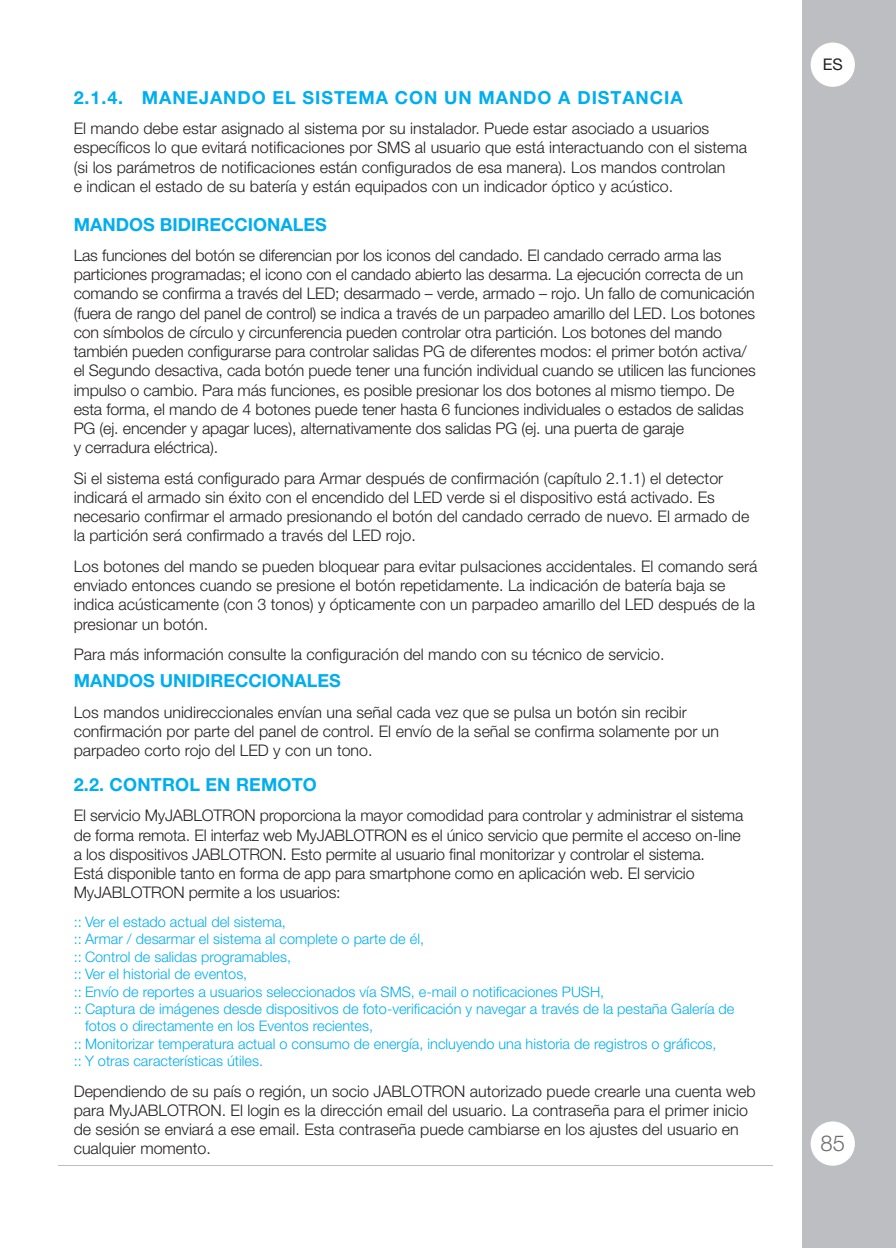
<style>
.page{position:relative;width:896px;height:1248px;background:#fff}
.page>*{position:absolute;margin:0;border:0;box-sizing:border-box;transform-origin:0 0}
.t1{font:300 22px "Helvetica Neue LT Pro";color:#6c6d70}
.t2{font:700 18px "Helvetica Neue LT Pro";letter-spacing:.01em;color:#00aeef}
.t3{font:700 18px "Helvetica Neue LT Pro";letter-spacing:.05em;color:#00aeef}
.t4{font:300 16px/19.2px "Helvetica Neue LT Pro";color:#231f20}
.t5{font:16px "Helvetica Neue LTCYR";color:#231f20}
.t6{font:300 14.4px "Helvetica Neue LT Pro";color:#00aeef}
</style>
<div class="page">
<div style="left:802px;top:0;width:94px;height:1247px;background:#bdbec1"></div>
<div style="left:811px;top:44px;width:43px;height:42px;background:#fff;border-radius:50%"></div>
<div style="left:810px;top:43px;width:45px;height:44px;border:2px solid #fff;border-radius:50%"></div>
<div style="left:810px;top:1121px;width:45px;height:44px;background:#fff;border-radius:50%"></div>
<p class="t3" style="left:74px;top:91px;width:610px">2.1.4. MANEJANDO EL SISTEMA CON UN MANDO A DISTANCIA</p>
<p class="t4" style="left:74px;top:121px;width:675px">El mando debe estar asignado al sistema por su instalador. Puede estar asociado a usuarios específicos lo que evitará notificaciones por SMS al usuario que está interactuando con el sistema (si los parámetros de notificaciones están configurados de esa manera). Los mandos controlan<br>e indican el estado de su batería y están equipados con un indicador óptico y acústico.</p>
<p class="t2" style="left:74px;top:218px;width:254px">MANDOS BIDIRECCIONALES</p>
<p class="t4" style="left:74px;top:248px;width:683px">Las funciones del botón se diferencian por los iconos del candado. El candado cerrado arma las particiones programadas; el icono con el candado abierto las desarma. La ejecución correcta de un comando se confirma a través del LED; desarmado – verde, armado – rojo. Un fallo de comunicación (fuera de rango del panel de control) se indica a través de un parpadeo amarillo del LED. Los botones con símbolos de círculo y circunferencia pueden controlar otra partición. Los botones del mando también pueden configurarse para controlar salidas PG de diferentes modos: el primer botón activa/ el Segundo desactiva, cada botón puede tener una función individual cuando se utilicen las funciones impulso o cambio. Para más funciones, es posible presionar los dos botones al mismo tiempo. De esta forma, el mando de 4 botones puede tener hasta 6 funciones individuales o estados de salidas PG (ej. encender y apagar luces), alternativamente dos salidas PG (ej. una puerta de garaje<br>y cerradura eléctrica).</p>
<p class="t4" style="left:74px;top:470px;width:677px">Si el sistema está configurado para Armar después de confirmación (capítulo 2.1.1) el detector indicará el armado sin éxito con el encendido del LED verde si el dispositivo está activado. Es necesario confirmar el armado presionando el botón del candado cerrado de nuevo. El armado de la partición será confirmado a través del LED rojo.</p>
<p class="t4" style="left:74px;top:558px;width:685px">Los botones del mando se pueden bloquear para evitar pulsaciones accidentales. El comando será enviado entonces cuando se presione el botón repetidamente. La indicación de batería baja se indica acústicamente (con 3 tonos) y ópticamente con un parpadeo amarillo del LED después de la presionar un botón.</p>
<p class="t4" style="left:74px;top:646px;width:592px">Para más información consulte la configuración del mando con su técnico de servicio.</p>
<p class="t2" style="left:74px;top:674px;width:268px">MANDOS UNIDIRECCIONALES</p>
<p class="t4" style="left:74px;top:704px;width:647px">Los mandos unidireccionales envían una señal cada vez que se pulsa un botón sin recibir confirmación por parte del panel de control. El envío de la señal se confirma solamente por un parpadeo corto rojo del LED y con un tono.</p>
<p class="t2" style="left:74px;top:778px;width:245px">2.2. CONTROL EN REMOTO</p>
<p class="t4" style="left:74px;top:808px;width:671px">El servicio MyJABLOTRON proporciona la mayor comodidad para controlar y administrar el sistema de forma remota. El interfaz web MyJABLOTRON es el único servicio que permite el acceso on-line a los dispositivos JABLOTRON. Esto permite al usuario final monitorizar y controlar el sistema.<br>Está disponible tanto en forma de app para smartphone como en aplicación web. El servicio MyJABLOTRON permite a los usuarios:</p>
<p class="t6" style="left:74px;top:916px;width:214px">:: Ver el estado actual del sistema,</p>
<p class="t6" style="left:74px;top:934px;width:352px">:: Armar / desarmar el sistema al complete o parte de él,</p>
<p class="t6" style="left:74px;top:951px;width:219px">:: Control de salidas programables,</p>
<p class="t6" style="left:74px;top:968px;width:175px">:: Ver el historial de eventos,</p>
<p class="t6" style="left:74px;top:986px;width:532px">:: Envío de reportes a usuarios seleccionados vía SMS, e-mail o notificaciones PUSH,</p>
<p class="t6" style="left:74px;top:1003px;width:662px">:: Captura de imágenes desde dispositivos de foto-verificación y navegar a través de la pestaña Galería de</p>
<p class="t6" style="left:85px;top:1021px;width:289px">fotos o directamente en los Eventos recientes,</p>
<p class="t6" style="left:74px;top:1038px;width:644px">:: Monitorizar temperatura actual o consumo de energía, incluyendo una historia de registros o gráficos,</p>
<p class="t6" style="left:74px;top:1055px;width:191px">:: Y otras características útiles.</p>
<p class="t4" style="left:74px;top:1083px;width:683px">Dependiendo de su país o región, un socio JABLOTRON autorizado puede crearle una cuenta web para MyJABLOTRON. El login es la dirección email del usuario. La contraseña para el primer inicio de sesión se enviará a ese email. Esta contraseña puede cambiarse en los ajustes del usuario en cualquier momento.</p>
<p class="t5" style="left:822px;top:59px;width:22px">ES</p>
<h1 class="t1" style="left:820px;top:1135px;width:26px">85</h1>
</div>
